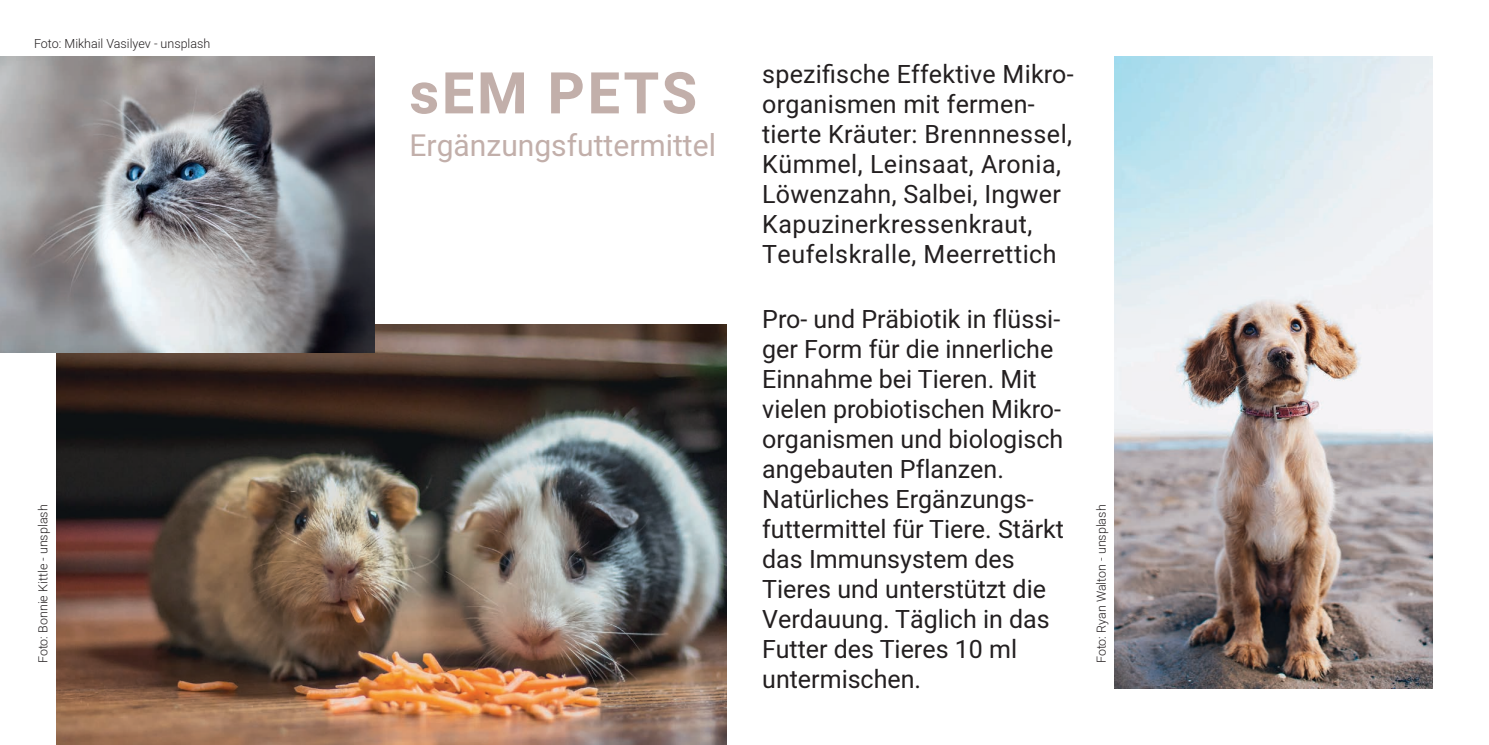
<style>
.page{position:relative;width:1489px;height:745px;background:#fff}
.page>*{position:absolute;margin:0;border:0;box-sizing:border-box;transform-origin:0 0}
.t1{font:700 57.5px "Heebo";letter-spacing:.05em;color:#c2afaa}
.t2{font:30px "Heebo";color:#c2afaa}
.t3{font:25px/30px "Heebo";color:#231f20}
.t4{font:300 12.5px "Heebo";color:#231f20}
</style>
<div class="page">
<img style="left:1114px;top:57px;width:317px;height:630px">
<img style="left:57px;top:324px;width:669px;height:420px">
<img style="left:0;top:57px;width:374px;height:295px">
<p class="t4" style="left:34px;top:34px;width:178px">Foto: Mikhail Vasilyev - unsplash</p>
<h1 class="t1" style="left:409px;top:53px;width:289px">sEM PETS</h1>
<p class="t2" style="left:409px;top:124px;width:308px">Ergänzungsfuttermittel</p>
<p class="t3" style="left:762px;top:59px;width:313px">spezifische Effektive Mikro&shy;organismen mit fermen&shy;tierte Kräuter: Brennnessel,<br>Kümmel, Leinsaat, Aronia,<br>Löwenzahn, Salbei, Ingwer<br>Kapuzinerkressenkraut,<br>Teufelskralle, Meerrettich</p>
<p class="t3" style="left:762px;top:303px;width:303px">Pro- und Präbiotik in flüssi&shy;ger Form für die innerliche<br>Einnahme bei Tieren. Mit vielen probiotischen Mikro&shy;organismen und biologisch angebauten Pflanzen.<br>Natürliches Ergänzungs&shy;futtermittel für Tiere. Stärkt das Immunsystem des<br>Tieres und unterstützt die<br>Verdauung. Täglich in das<br>Futter des Tieres 10 ml untermischen.</p>
<p class="t4" style="left:34px;top:663px;width:160px;rotate:-90deg">Foto: Bonnie Kittle - unsplash</p>
<p class="t4" style="left:1092px;top:663px;width:160px;rotate:-90deg">Foto: Ryan Walton - unsplash</p>
</div>
